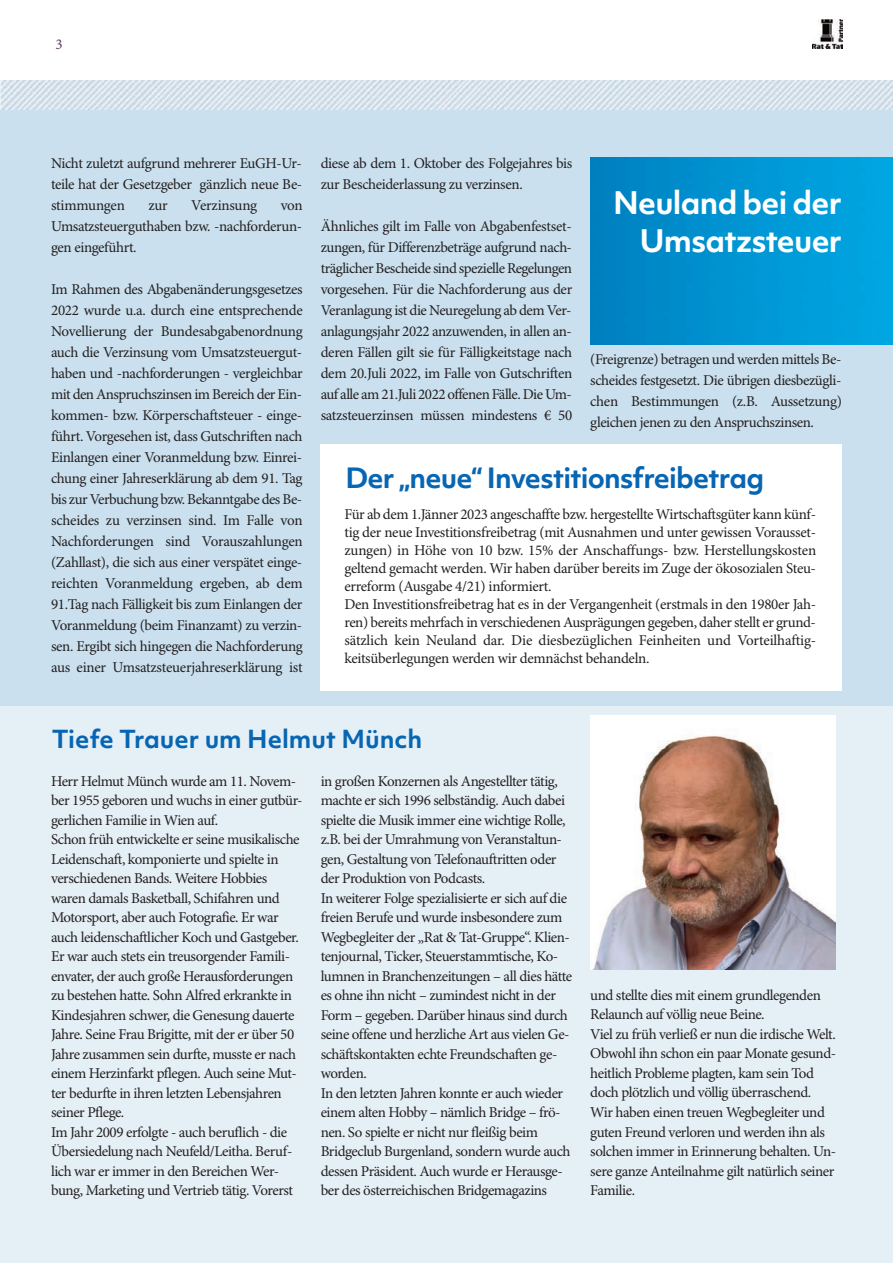
<style>
.page{position:relative;width:893px;height:1263px;background:#fff}
.page>*{position:absolute;margin:0;border:0;box-sizing:border-box;transform-origin:0 0}
.t1{font:700 30px/38.2px "Objektiv Mk 1";letter-spacing:-.025em;color:#fff;text-align:right}
.t2{font:700 27px "Objektiv Mk 1";letter-spacing:-.03em;color:#0766b3}
.t3{font:700 24px "Objektiv Mk 1";color:#0766b3}
.t4{font:15px/19.5px "Minion Pro";letter-spacing:-.03em;color:#231f20;text-align:justify}
.t5{font:15px "Minion Pro";color:#603a5f}
</style>
<div class="page">
<div style="left:1px;top:81px;width:892px;height:1182px;background:#cae0ee"></div>
<svg style="left:0;top:81px;width:1px;height:28px"></svg>
<img style="left:812px;top:20px;width:30px;height:29px">
<img style="left:1px;top:81px;width:892px;height:28px">
<img style="left:590px;top:157px;width:303px;height:187px">
<div style="left:0;top:706px;width:893px;height:557px;background:#e5eff6"></div>
<img style="left:590px;top:716px;width:246px;height:253px">
<div style="left:321px;top:444px;width:521px;height:247px;background:#fff"></div>
<p class="t5" style="left:55px;top:39px;width:9px">3</p>
<p class="t4" style="left:51px;top:154px;width:253px;line-height:21px">Nicht zuletzt aufgrund mehrerer EuGH-Ur&shy;teile hat der Gesetzgeber gänzlich neue Be&shy;stimmungen</p>
<p class="t4" style="left:148px;top:197px;width:21px">zur</p>
<p class="t4" style="left:191px;top:197px;width:67px">Verzinsung</p>
<p class="t4" style="left:51px;top:196px;width:253px;line-height:21px;text-indent:230px">von Umsatzsteuerguthaben bzw. -nachforderun&shy;gen eingeführt.</p>
<p class="t4" style="left:51px;top:280px;width:253px;line-height:21px">Im Rahmen des Abgabenänderungsgesetzes 2022 wurde u.a. durch eine entsprechende Novellierung der Bundesabgabenordnung auch die Verzinsung vom Umsatzsteuergut&shy;haben und -nachforderungen - vergleichbar mit den Anspruchszinsen im Bereich der Ein&shy;kommen- bzw. Körperschaftsteuer - einge&shy;führt. Vorgesehen ist, dass Gutschriften nach Einlangen einer Voranmeldung bzw. Einrei&shy;chung einer Jahreserklärung ab dem 91. Tag bis zur Verbuchung bzw. Bekanntgabe des Be&shy;scheides zu verzinsen sind. Im Falle von Nachforderungen sind Vorauszahlungen (Zahllast), die sich aus einer verspätet einge&shy;reichten Voranmeldung ergeben, ab dem 91.Tag nach Fälligkeit bis zum Einlangen der Voranmeldung (beim Finanzamt) zu verzin&shy;sen. Ergibt sich hingegen die Nachforderung aus einer Umsatzsteuerjahreserklärung ist</p>
<p class="t4" style="left:321px;top:154px;width:253px;line-height:21px">diese ab dem 1. Oktober des Folgejahres bis zur Bescheiderlassung zu verzinsen.</p>
<p class="t4" style="left:321px;top:217px;width:253px;line-height:21px">Ähnliches gilt im Falle von Abgabenfestset&shy;zungen, für Differenzbeträge aufgrund nach&shy;träglicher Bescheide sind spezielle Regelungen vorgesehen. Für die Nachforderung aus der Veranlagung ist die Neuregelung ab dem Ver&shy;anlagungsjahr 2022 anzuwenden, in allen an&shy;deren Fällen gilt sie für Fälligkeitstage nach dem 20.Juli 2022, im Falle von Gutschriften auf alle am 21.Juli 2022 offenen Fälle. Die Um&shy;satzsteuerzinsen müssen mindestens € 50</p>
<h1 class="t1" style="left:613px;top:186px;width:230px">Neuland bei der<br>Umsatzsteuer</h1>
<p class="t4" style="left:590px;top:350px;width:253px;line-height:21px">(Freigrenze) betragen und werden mittels Be&shy;scheides festgesetzt. Die übrigen diesbezügli&shy;chen Bestimmungen (z.B. Aussetzung) gleichen jenen zu den Anspruchszinsen.</p>
<h2 class="t2" style="left:345px;top:466px;width:420px">Der „neue“ Investitionsfreibetrag</h2>
<p class="t4" style="left:344px;top:507px;width:473px;line-height:18px;text-align:left">Für ab dem 1.Jänner 2023 angeschaffte bzw. hergestellte Wirtschaftsgüter kann künf&shy;tig der neue Investitionsfreibetrag (mit Ausnahmen und unter gewissen Vorausset&shy;zungen) in Höhe von 10 bzw. 15% der Anschaffungs- bzw. Herstellungskosten geltend gemacht werden. Wir haben darüber bereits im Zuge der ökosozialen Steu&shy;erreform (Ausgabe 4/21) informiert.<br>Den Investitionsfreibetrag hat es in der Vergangenheit (erstmals in den 1980er Jah&shy;ren) bereits mehrfach in verschiedenen Ausprägungen gegeben, daher stellt er grund&shy;sätzlich kein Neuland dar. Die diesbezüglichen Feinheiten und Vorteilhaftig&shy;keitsüberlegungen werden wir demnächst behandeln.</p>
<h3 class="t3" style="left:52px;top:728px;width:372px">Tiefe Trauer um Helmut Münch</h3>
<p class="t4" style="left:51px;top:772px;width:253px;text-align:left">Herr Helmut Münch wurde am 11. Novem&shy;ber 1955 geboren und wuchs in einer gutbür&shy;gerlichen Familie in Wien auf.<br>Schon früh entwickelte er seine musikalische Leidenschaft, komponierte und spielte in verschiedenen Bands. Weitere Hobbies waren damals Basketball, Schifahren und Motorsport, aber auch Fotografie. Er war auch leidenschaftlicher Koch und Gastgeber.<br>Er war auch stets ein treusorgender Famili&shy;envater, der auch große Herausforderungen zu bestehen hatte. Sohn Alfred erkrankte in Kindesjahren schwer, die Genesung dauerte Jahre. Seine Frau Brigitte, mit der er über 50<br>Jahre zusammen sein durfte, musste er nach einem Herzinfarkt pflegen. Auch seine Mut&shy;ter bedurfte in ihren letzten Lebensjahren seiner Pflege.<br>Im Jahr 2009 erfolgte - auch beruflich - die Übersiedelung nach Neufeld/Leitha. Beruf&shy;lich war er immer in den Bereichen Wer&shy;bung, Marketing und Vertrieb tätig. Vorerst</p>
<p class="t4" style="left:321px;top:772px;width:253px;text-align:left">in großen Konzernen als Angestellter tätig, machte er sich 1996 selbständig. Auch dabei spielte die Musik immer eine wichtige Rolle, z.B. bei der Umrahmung von Veranstaltun&shy;gen, Gestaltung von Telefonauftritten oder der Produktion von Podcasts.<br>In weiterer Folge spezialisierte er sich auf die freien Berufe und wurde insbesondere zum Wegbegleiter der „Rat &amp; Tat-Gruppe“. Klien&shy;tenjournal, Ticker, Steuerstammtische, Ko&shy;lumnen in Branchenzeitungen – all dies hätte es ohne ihn nicht – zumindest nicht in der Form – gegeben. Darüber hinaus sind durch seine offene und herzliche Art aus vielen Ge&shy;schäftskontakten echte Freundschaften ge&shy;worden.<br>In den letzten Jahren konnte er auch wieder einem alten Hobby – nämlich Bridge – frö&shy;nen. So spielte er nicht nur fleißig beim Bridgeclub Burgenland, sondern wurde auch dessen Präsident. Auch wurde er Herausge&shy;ber des österreichischen Bridgemagazins</p>
<p class="t4" style="left:590px;top:987px;width:247px;text-align:left">und stellte dies mit einem grundlegenden Relaunch auf völlig neue Beine.<br>Viel zu früh verließ er nun die irdische Welt.<br>Obwohl ihn schon ein paar Monate gesund&shy;heitlich Probleme plagten, kam sein Tod doch plötzlich und völlig überraschend.<br>Wir haben einen treuen Wegbegleiter und guten Freund verloren und werden ihn als solchen immer in Erinnerung behalten. Un&shy;sere ganze Anteilnahme gilt natürlich seiner Familie.</p>
</div>
